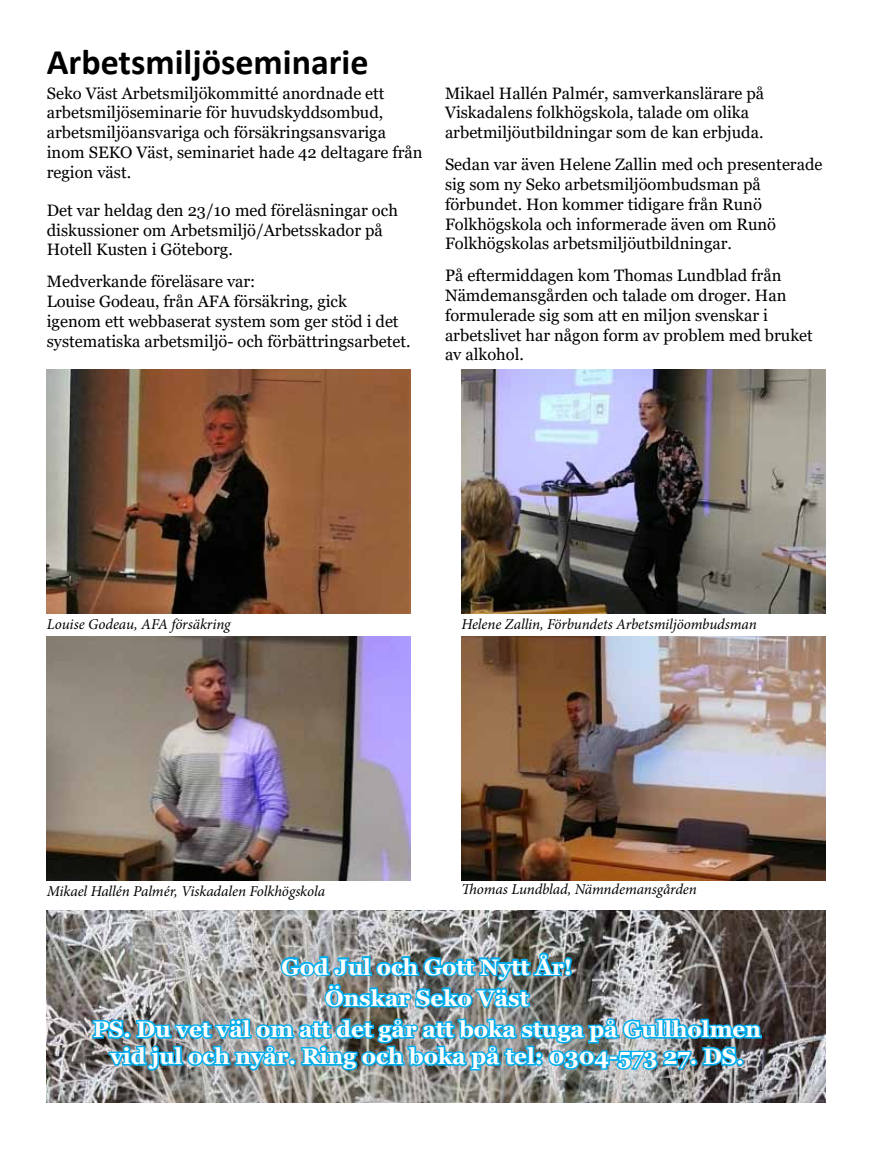
<style>
.page{position:relative;width:872px;height:1149px;background:#fff}
.page>*{position:absolute;margin:0;border:0;box-sizing:border-box;transform-origin:0 0}
.t1{font:700 36px "Calibri";color:#000}
.t2{font:700 22.5px/31.2px "Georgia";color:#fff;text-align:center}
.t3{font:16.5px/19.8px "Georgia";color:#000}
.t4{font:italic 15px "Minion Pro";letter-spacing:-.005em;color:#000}
</style>
<div class="page">
<img style="left:47px;top:910px;width:778px;height:191px">
<img style="left:47px;top:636px;width:363px;height:244px">
<img style="left:47px;top:369px;width:363px;height:244px">
<img style="left:461px;top:369px;width:364px;height:244px">
<img style="left:461px;top:636px;width:364px;height:244px">
<img style="left:278px;top:949px;width:296px;height:60px">
<img style="left:91px;top:1015px;width:672px;height:57px">
<h1 class="t1" style="left:47px;top:36px;width:323px">Arbetsmiljöseminarie</h1>
<p class="t3" style="left:47px;top:83px;width:377px">Seko Väst Arbetsmiljökommitté anordnade ett arbetsmiljöseminarie för huvudskyddsombud, arbetsmiljöansvariga och försäkringsansvariga inom SEKO Väst, seminariet hade 42 deltagare från region väst.</p>
<p class="t3" style="left:47px;top:200px;width:353px">Det var heldag den 23/10 med föreläsningar och diskussioner om Arbetsmiljö/Arbetsskador på<br>Hotell Kusten i Göteborg.</p>
<p class="t3" style="left:47px;top:272px;width:365px">Medverkande föreläsare var:<br>Louise Godeau, från AFA försäkring, gick<br>igenom ett webbaserat system som ger stöd i det systematiska arbetsmiljö- och förbättringsarbetet.</p>
<p class="t3" style="left:445px;top:83px;width:321px">Mikael Hallén Palmér, samverkanslärare på<br>Viskadalens folkhögskola, talade om olika arbetmiljöutbildningar som de kan erbjuda.</p>
<p class="t3" style="left:445px;top:155px;width:379px">Sedan var även Helene Zallin med och presenterade sig som ny Seko arbetsmiljöombudsman på förbundet. Hon kommer tidigare från Runö Folkhögskola och informerade även om Runö Folkhögskolas arbetsmiljöutbildningar.</p>
<p class="t3" style="left:445px;top:266px;width:369px">På eftermiddagen kom Thomas Lundblad från Nämdemansgården och talade om droger. Han formulerade sig som att en miljon svenskar i arbetslivet har någon form av problem med bruket av alkohol.</p>
<p class="t4" style="left:47px;top:613px;width:185px">Louise Godeau, AFA försäkring</p>
<p class="t4" style="left:47px;top:880px;width:280px">Mikael Hallén Palmér, Viskadalen Folkhögskola</p>
<p class="t4" style="left:461px;top:613px;width:297px">Helene Zallin, Förbundets Arbetsmiljöombudsman</p>
<p class="t4" style="left:461px;top:879px;width:237px">Thomas Lundblad, Nämndemansgården</p>
<h2 class="t2" style="left:93px;top:950px;width:669px">God Jul och Gott Nytt År!<br>Önskar Seko Väst<br>PS. Du vet väl om att det går att boka stuga på Gullholmen</h2>
<h2 class="t2" style="left:110px;top:1040px;width:635px">vid jul och nyår. Ring och boka på tel: 0304-573 27. DS.</h2>
</div>
